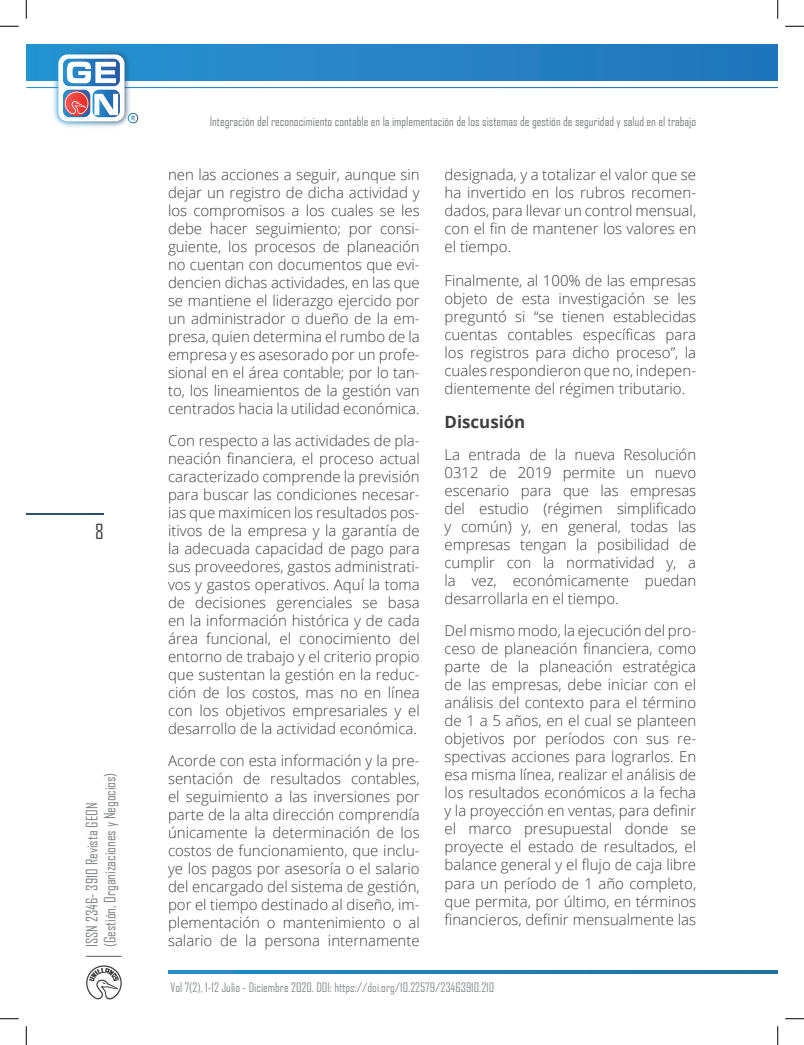
<style>
.page{position:relative;width:804px;height:1045px;background:#fff}
.page>*{position:absolute;margin:0;border:0;box-sizing:border-box;transform-origin:0 0}
.t1{font:20px "Agency FB";color:#3e3e3f}
.N1{font:700 16.88px "Open Sans";color:#3e3e3f}
.Cuerpo_de_Texto{font:300 15px/18px "Open Sans";color:#3e3e3f;text-align:justify}
.t2{font:15px/18px "Agency FB";color:#808285}
.t3{font:12.5px "Agency FB";color:#808285}
.t4{font:12.5px "Agency FB";color:#8b8d90}
</style>
<div class="page">
<hr style="left:86px;top:956px;width:36px;height:1px;background:#57585a">
<svg style="left:86px;top:965px;width:36px;height:35px"></svg>
<svg style="left:168px;top:970px;width:609px;height:3px;background:#217fb1"></svg>
<hr style="left:26px;top:513px;width:78px;height:1px;background:#275172">
<div style="left:27px;top:44px;width:750px;height:37px;background:#2781c4"></div>
<img style="left:26px;top:44px;width:144px;height:83px">
<div style="left:58px;top:54px;width:66px;height:67px;background:#fdfdfd;border-radius:9px"></div>
<svg style="left:63px;top:59px;width:57px;height:58px"></svg>
<svg style="left:0;top:25px;width:19px;height:2px"></svg>
<svg style="left:785px;top:25px;width:19px;height:2px"></svg>
<svg style="left:0;top:1018px;width:19px;height:1px"></svg>
<svg style="left:785px;top:1018px;width:19px;height:1px"></svg>
<svg style="left:25px;top:0;width:2px;height:19px"></svg>
<svg style="left:25px;top:1026px;width:2px;height:19px"></svg>
<svg style="left:777px;top:0;width:1px;height:19px"></svg>
<svg style="left:777px;top:1026px;width:1px;height:19px"></svg>
<h1 class="t1" style="left:95px;top:519px;width:10px">8</h1>
<p class="t2" style="left:83px;top:947px;width:176px;rotate:-90deg">ISSN 2346- 3910 Revista GEON (Gestión, Organizaciones y Negocios)</p>
<p class="t3" style="left:210px;top:113px;width:488px">Integración del reconocimiento contable en la implementación de los sistemas de gestión de seguridad y salud en el trabajo</p>
<p class="Cuerpo_de_Texto" style="left:168px;top:165px;width:253px">nen las acciones a seguir, aunque sin dejar un registro de dicha actividad y los compromisos a los cuales se les debe hacer seguimiento; por consi&shy;guiente, los procesos de planeación no cuentan con documentos que evi&shy;dencien dichas actividades, en las que se mantiene el liderazgo ejercido por un administrador o dueño de la em&shy;presa, quien determina el rumbo de la empresa y es asesorado por un profe&shy;sional en el área contable; por lo tan&shy;to, los lineamientos de la gestión van centrados hacia la utilidad económica.</p>
<p class="Cuerpo_de_Texto" style="left:168px;top:431px;width:253px">Con respecto a las actividades de pla&shy;neación financiera, el proceso actual caracterizado comprende la previsión para buscar las condiciones necesar&shy;ias que maximicen los resultados pos&shy;itivos de la empresa y la garantía de la adecuada capacidad de pago para sus proveedores, gastos administrati&shy;vos y gastos operativos. Aquí la toma de decisiones gerenciales se basa en la información histórica y de cada área funcional, el conocimiento del entorno de trabajo y el criterio propio que sustentan la gestión en la reduc&shy;ción de los costos, mas no en línea con los objetivos empresariales y el desarrollo de la actividad económica.</p>
<p class="Cuerpo_de_Texto" style="left:168px;top:751px;width:253px">Acorde con esta información y la pre&shy;sentación de resultados contables, el seguimiento a las inversiones por parte de la alta dirección comprendía únicamente la determinación de los costos de funcionamiento, que inclu&shy;ye los pagos por asesoría o el salario del encargado del sistema de gestión, por el tiempo destinado al diseño, im&shy;plementación o mantenimiento o al salario de la persona internamente</p>
<p class="Cuerpo_de_Texto" style="left:444px;top:165px;width:253px">designada, y a totalizar el valor que se ha invertido en los rubros recomen&shy;dados, para llevar un control mensual, con el fin de mantener los valores en el tiempo.</p>
<p class="Cuerpo_de_Texto" style="left:444px;top:271px;width:253px">Finalmente, al 100% de las empresas objeto de esta investigación se les preguntó si “se tienen establecidas cuentas contables específicas para los registros para dicho proceso”, la cuales respondieron que no, indepen&shy;dientemente del régimen tributario.</p>
<p class="N1" style="left:444px;top:410px;width:82px">Discusión</p>
<p class="Cuerpo_de_Texto" style="left:444px;top:445px;width:253px">La entrada de la nueva Resolución 0312 de 2019 permite un nuevo escenario para que las empresas del estudio (régimen simplificado y común) y, en general, todas las empresas tengan la posibilidad de cumplir con la normatividad y, a la vez, económicamente puedan desarrollarla en el tiempo.</p>
<p class="Cuerpo_de_Texto" style="left:444px;top:621px;width:253px">Del mismo modo, la ejecución del pro&shy;ceso de planeación financiera, como parte de la planeación estratégica de las empresas, debe iniciar con el análisis del contexto para el término de 1 a 5 años, en el cual se planteen objetivos por períodos con sus re&shy;spectivas acciones para lograrlos. En esa misma línea, realizar el análisis de los resultados económicos a la fecha y la proyección en ventas, para definir el marco presupuestal donde se proyecte el estado de resultados, el balance general y el flujo de caja libre para un período de 1 año completo, que permita, por último, en términos financieros, definir mensualmente las</p>
<p class="t4" style="left:170px;top:980px;width:325px">Vol 7(2), 1-12 Julio - Diciembre 2020. DOI: https://doi.org/10.22579/23463910.210</p>
</div>
